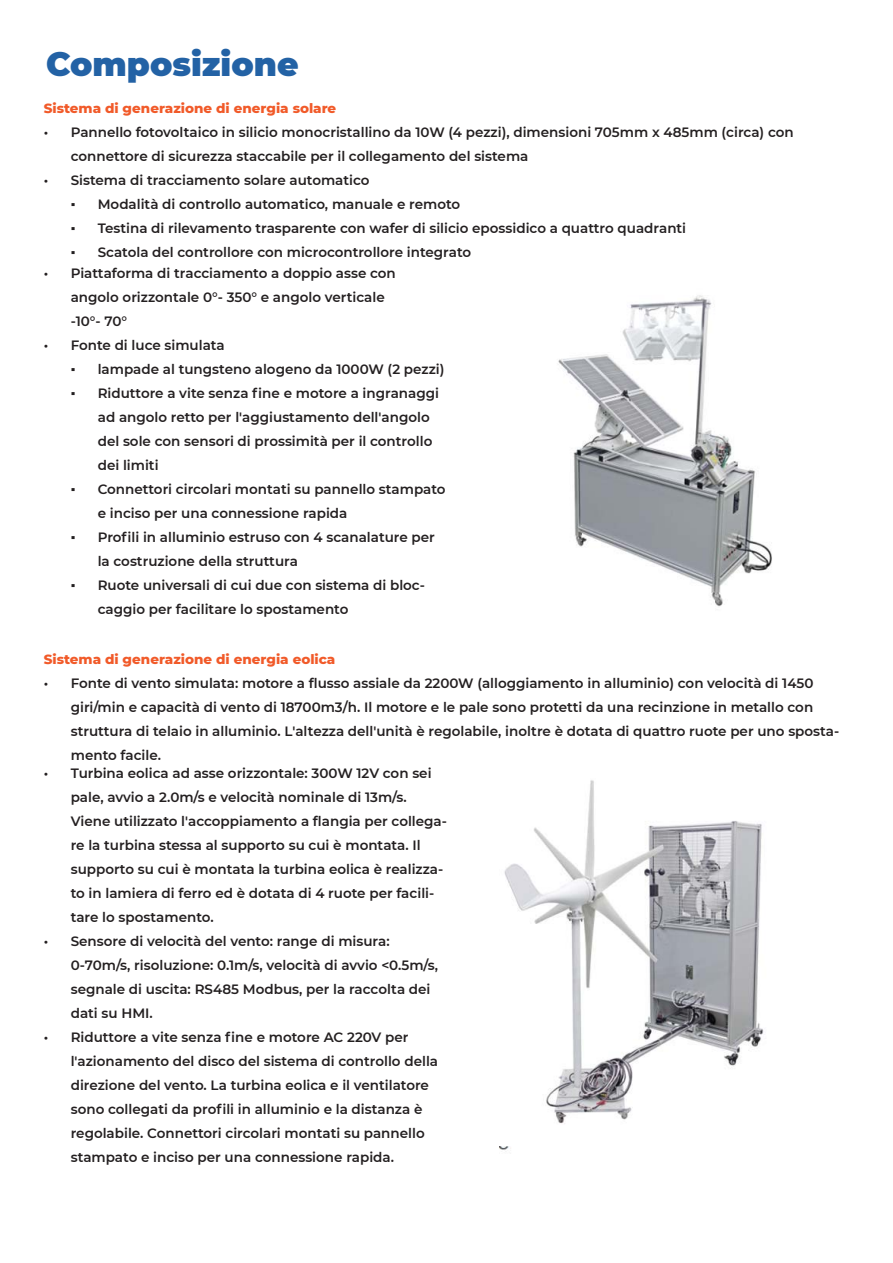
<style>
.page{position:relative;width:893px;height:1263px;background:#fff}
.page>*{position:absolute;margin:0;border:0;box-sizing:border-box;transform-origin:0 0}
.t1{font:900 33px "Montserrat";color:#2362a5}
.t2{font:600 13.5px/24px "Montserrat";color:#231f20}
.t3{font:800 13.5px "Montserrat";color:#f15a29}
.s1{font-family:"Times New Roman";font-weight:400}
</style>
<div class="page">
<img style="left:558px;top:295px;width:214px;height:312px">
<img style="left:500px;top:780px;width:264px;height:370px">
<div style="left:500px;top:561px;width:63px;height:51px;background:#fff"></div>
<div style="left:478px;top:1041px;width:48px;height:104px;background:#fff"></div>
<h1 class="t1" style="left:46px;top:39px;width:254px">Composizione</h1>
<p class="t3" style="left:44px;top:98px;width:294px">Sistema di generazione di energia solare</p>
<p class="t2" style="left:71px;top:120px;width:724px;text-indent:-27px">• Pannello fotovoltaico in silicio monocristallino da 10W (4 pezzi), dimensioni 705mm x 485mm (circa) con connettore di sicurezza staccabile per il collegamento del sistema</p>
<p class="t2" style="left:44px;top:168px;width:327px">• Sistema di tracciamento solare automatico</p>
<p class="t2" style="left:71px;top:192px;width:391px"><span class="s1">▪</span> Modalità di controllo automatico, manuale e remoto</p>
<p class="t2" style="left:71px;top:216px;width:617px"><span class="s1">▪</span> Testina di rilevamento trasparente con wafer di silicio epossidico a quattro quadranti</p>
<p class="t2" style="left:71px;top:240px;width:402px"><span class="s1">▪</span> Scatola del controllore con microcontrollore integrato</p>
<p class="t2" style="left:71px;top:260px;width:327px;text-indent:-27px">• Piattaforma di tracciamento a doppio asse con angolo orizzontale 0°- 350° e angolo verticale -10°- 70°</p>
<p class="t2" style="left:44px;top:332px;width:183px">• Fonte di luce simulata</p>
<p class="t2" style="left:71px;top:356px;width:375px"><span class="s1">▪</span> lampade al tungsteno alogeno da 1000W (2 pezzi)</p>
<p class="t2" style="left:98px;top:380px;width:343px;text-indent:-27px"><span class="s1">▪</span> Riduttore a vite senza fine e motore a ingranaggi ad angolo retto per l'aggiustamento dell'angolo del sole con sensori di prossimità per il controllo dei limiti</p>
<p class="t2" style="left:98px;top:476px;width:349px;text-indent:-27px"><span class="s1">▪</span> Connettori circolari montati su pannello stampato e inciso per una connessione rapida</p>
<p class="t2" style="left:98px;top:524px;width:339px;text-indent:-27px"><span class="s1">▪</span> Profili in alluminio estruso con 4 scanalature per la costruzione della struttura</p>
<p class="t2" style="left:98px;top:572px;width:329px;text-indent:-27px"><span class="s1">▪</span> Ruote universali di cui due con sistema di bloc&shy;caggio per facilitare lo spostamento</p>
<p class="t3" style="left:44px;top:649px;width:293px">Sistema di generazione di energia eolica</p>
<p class="t2" style="left:71px;top:670px;width:770px;text-indent:-27px">• Fonte di vento simulata: motore a flusso assiale da 2200W (alloggiamento in alluminio) con velocità di 1450 giri/min e capacità di vento di 18700m3/h. Il motore e le pale sono protetti da una recinzione in metallo con struttura di telaio in alluminio. L'altezza dell'unità è regolabile, inoltre è dotata di quattro ruote per uno sposta&shy;mento facile.</p>
<p class="t2" style="left:71px;top:760px;width:378px;text-indent:-27px">• Turbina eolica ad asse orizzontale: 300W 12V con sei pale, avvio a 2.0m/s e velocità nominale di 13m/s.<br>Viene utilizzato l'accoppiamento a flangia per collega&shy;re la turbina stessa al supporto su cui è montata. Il supporto su cui è montata la turbina eolica è realizza&shy;to in lamiera di ferro ed è dotata di 4 ruote per facili&shy;tare lo spostamento.</p>
<p class="t2" style="left:71px;top:928px;width:369px;text-indent:-27px">• Sensore di velocità del vento: range di misura:<br>0-70m/s, risoluzione: 0.1m/s, velocità di avvio &lt;0.5m/s, segnale di uscita: RS485 Modbus, per la raccolta dei dati su HMI.</p>
<p class="t2" style="left:71px;top:1024px;width:369px;text-indent:-27px">• Riduttore a vite senza fine e motore AC 220V per l'azionamento del disco del sistema di controllo della direzione del vento. La turbina eolica e il ventilatore sono collegati da profili in alluminio e la distanza è regolabile. Connettori circolari montati su pannello stampato e inciso per una connessione rapida.</p>
</div>
